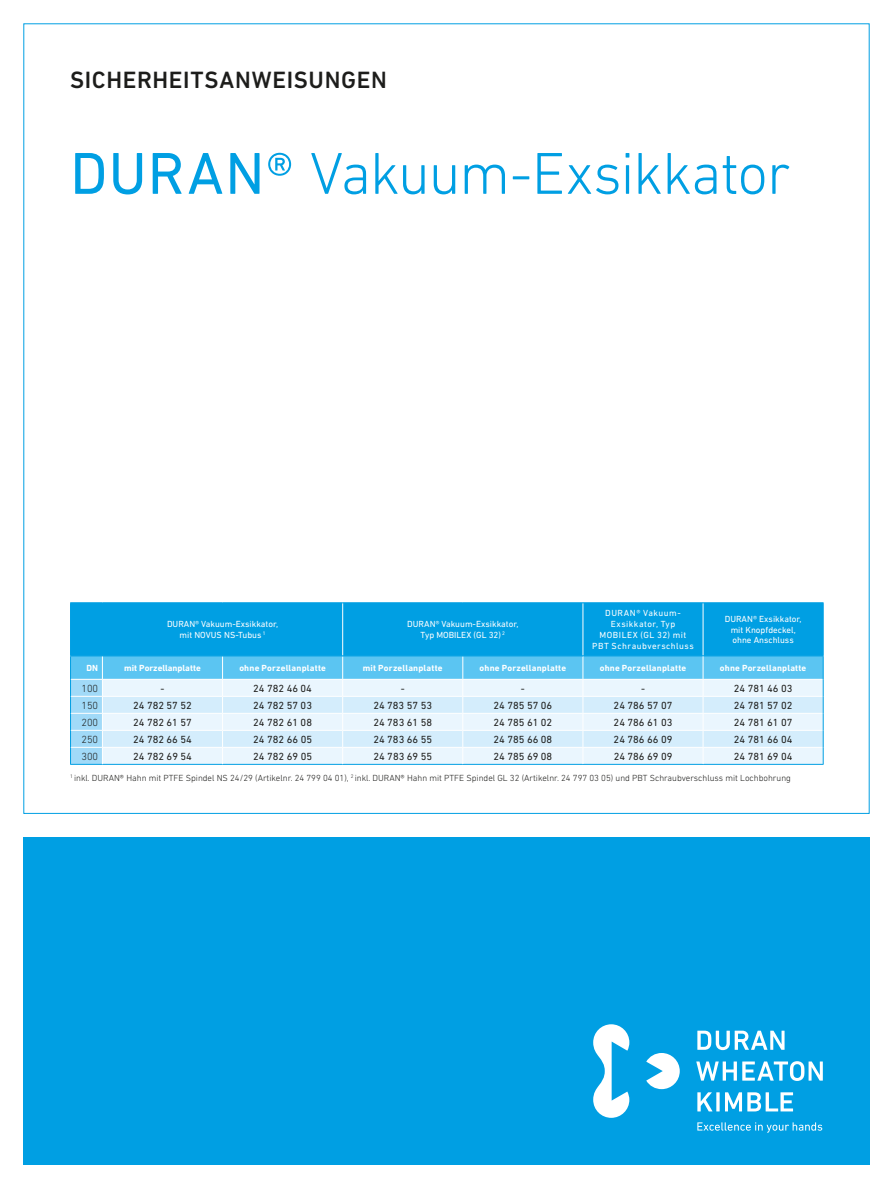
<style>
.page{position:relative;width:893px;height:1188px;background:#fff}
.page>*{position:absolute;margin:0;border:0;box-sizing:border-box;transform-origin:0 0}
.t1{font:300 60px "DIN Next LT Pro";letter-spacing:-.025em;color:#009fe3}
.t2{font:500 24px "DIN Next LT Pro";letter-spacing:.025em;color:#1d1d1b}
.t3{font:10.5px "DIN Next LT Pro";color:#1d1d1b}
.t4{font:300 10.5px "DIN Next LT Pro";color:#1d1d1b}
.t5{font:300 9px "DIN Next LT Pro";color:#1d1d1b}
.t6{font:9px/10.8px "DIN Next LT Pro";color:#fff;text-align:center}
.t7{font:700 9px "DIN Next LT Pro";letter-spacing:.02em;color:#fff}
.t8{font:9px/10.8px "DIN Next LT Pro";letter-spacing:.05em;color:#fff;text-align:center}
.t9{font:700 9px "DIN Next LT Pro";color:#fff}
.s1{font-weight:400}
</style>
<div class="page">
<div style="left:23px;top:837px;width:847px;height:328px;background:#009fe3"></div>
<svg style="left:593px;top:1024px;width:87px;height:94px"></svg>
<svg style="left:697px;top:1031px;width:87px;height:19px"></svg>
<svg style="left:697px;top:1092px;width:15px;height:19px"></svg>
<svg style="left:716px;top:1092px;width:4px;height:19px"></svg>
<svg style="left:725px;top:1092px;width:68px;height:19px"></svg>
<svg style="left:696px;top:1061px;width:127px;height:20px"></svg>
<svg style="left:697px;top:1122px;width:125px;height:11px"></svg>
<hr style="left:70px;top:602px;width:32px;height:1px;background:#009fe3">
<hr style="left:583px;top:602px;width:120px;height:1px;background:#009fe3">
<hr style="left:703px;top:602px;width:121px;height:1px;background:#009fe3">
<hr style="left:70px;top:764px;width:32px;height:1px;background:#009fe3">
<hr style="left:102px;top:764px;width:121px;height:1px;background:#009fe3">
<hr style="left:223px;top:764px;width:120px;height:1px;background:#009fe3">
<hr style="left:343px;top:764px;width:120px;height:1px;background:#009fe3">
<hr style="left:463px;top:764px;width:120px;height:1px;background:#009fe3">
<hr style="left:583px;top:764px;width:120px;height:1px;background:#009fe3">
<hr style="left:703px;top:764px;width:121px;height:1px;background:#009fe3">
<svg style="left:70px;top:603px;width:754px;height:161px;background:#83d0f2"></svg>
<hr style="left:102px;top:602px;width:121px;height:1px;background:#009fe3">
<hr style="left:223px;top:602px;width:120px;height:1px;background:#009fe3">
<hr style="left:102px;top:656px;width:121px;height:1px;background:#009fe3">
<hr style="left:223px;top:656px;width:120px;height:1px;background:#009fe3">
<hr style="left:343px;top:602px;width:120px;height:1px;background:#009fe3">
<hr style="left:463px;top:602px;width:120px;height:1px;background:#009fe3">
<hr style="left:343px;top:656px;width:120px;height:1px;background:#009fe3">
<hr style="left:463px;top:656px;width:120px;height:1px;background:#009fe3">
<h2 class="t2" style="left:70px;top:66px;width:318px">SICHERHEITSANWEISUNGEN</h2>
<h1 class="t1" style="left:70px;top:139px;width:722px"><span class="s1">DURAN®</span> Vakuum-Exsikkator</h1>
<p class="t6" style="left:167px;top:619px;width:113px">DURAN® Vakuum-Exsikkator, mit NOVUS NS-Tubus <sup>1</sup></p>
<p class="t6" style="left:407px;top:619px;width:113px">DURAN® Vakuum-Exsikkator,<br>Typ MOBILEX (GL 32) <sup>2</sup></p>
<p class="t8" style="left:592px;top:608px;width:103px">DURAN® Vakuum-<br>Exsikkator, Typ<br>MOBILEX (GL 32) mit<br>PBT Schraubverschluss</p>
<p class="t6" style="left:725px;top:613px;width:78px">DURAN® Exsikkator, mit Knopfdeckel, ohne Anschluss</p>
<p class="t7" style="left:87px;top:663px;width:13px">DN</p>
<p class="t9" style="left:124px;top:663px;width:78px">mit Porzellanplatte</p>
<p class="t7" style="left:239px;top:663px;width:88px">ohne Porzellanplatte</p>
<p class="t7" style="left:363px;top:663px;width:81px">mit Porzellanplatte</p>
<p class="t7" style="left:480px;top:663px;width:88px">ohne Porzellanplatte</p>
<p class="t7" style="left:600px;top:663px;width:88px">ohne Porzellanplatte</p>
<p class="t7" style="left:720px;top:663px;width:88px">ohne Porzellanplatte</p>
<p class="t4" style="left:81px;top:682px;width:18px">100</p>
<p class="t3" style="left:160px;top:682px;width:5px">-</p>
<p class="t3" style="left:253px;top:682px;width:60px">24 782 46 04</p>
<p class="t3" style="left:401px;top:682px;width:5px">-</p>
<p class="t3" style="left:521px;top:682px;width:5px">-</p>
<p class="t3" style="left:641px;top:682px;width:5px">-</p>
<p class="t3" style="left:734px;top:682px;width:60px">24 781 46 03</p>
<p class="t4" style="left:81px;top:699px;width:18px">150</p>
<p class="t3" style="left:133px;top:699px;width:60px">24 782 57 52</p>
<p class="t3" style="left:253px;top:699px;width:60px">24 782 57 03</p>
<p class="t3" style="left:373px;top:699px;width:60px">24 783 57 53</p>
<p class="t3" style="left:493px;top:699px;width:60px">24 785 57 06</p>
<p class="t3" style="left:614px;top:699px;width:60px">24 786 57 07</p>
<p class="t3" style="left:734px;top:699px;width:60px">24 781 57 02</p>
<p class="t4" style="left:81px;top:716px;width:18px">200</p>
<p class="t3" style="left:133px;top:716px;width:60px">24 782 61 57</p>
<p class="t3" style="left:253px;top:716px;width:60px">24 782 61 08</p>
<p class="t3" style="left:373px;top:716px;width:60px">24 783 61 58</p>
<p class="t3" style="left:493px;top:716px;width:60px">24 785 61 02</p>
<p class="t3" style="left:614px;top:716px;width:60px">24 786 61 03</p>
<p class="t3" style="left:734px;top:716px;width:60px">24 781 61 07</p>
<p class="t4" style="left:81px;top:733px;width:18px">250</p>
<p class="t3" style="left:133px;top:733px;width:60px">24 782 66 54</p>
<p class="t3" style="left:253px;top:733px;width:60px">24 782 66 05</p>
<p class="t3" style="left:373px;top:733px;width:60px">24 783 66 55</p>
<p class="t3" style="left:493px;top:733px;width:60px">24 785 66 08</p>
<p class="t3" style="left:614px;top:733px;width:60px">24 786 66 09</p>
<p class="t3" style="left:734px;top:733px;width:60px">24 781 66 04</p>
<p class="t4" style="left:81px;top:750px;width:18px">300</p>
<p class="t3" style="left:133px;top:750px;width:60px">24 782 69 54</p>
<p class="t3" style="left:253px;top:750px;width:60px">24 782 69 05</p>
<p class="t3" style="left:373px;top:750px;width:60px">24 783 69 55</p>
<p class="t3" style="left:493px;top:750px;width:60px">24 785 69 08</p>
<p class="t3" style="left:614px;top:750px;width:60px">24 786 69 09</p>
<p class="t3" style="left:734px;top:750px;width:60px">24 781 69 04</p>
<p class="t5" style="left:70px;top:773px;width:722px"><sup>1</sup> inkl. DURAN® Hahn mit PTFE Spindel NS 24/29 (Artikelnr. 24 799 04 01), <sup>2</sup> inkl. DURAN® Hahn mit PTFE Spindel GL 32 (Artikelnr. 24 797 03 05) und PBT Schraubverschluss mit Lochbohrung</p>
</div>
